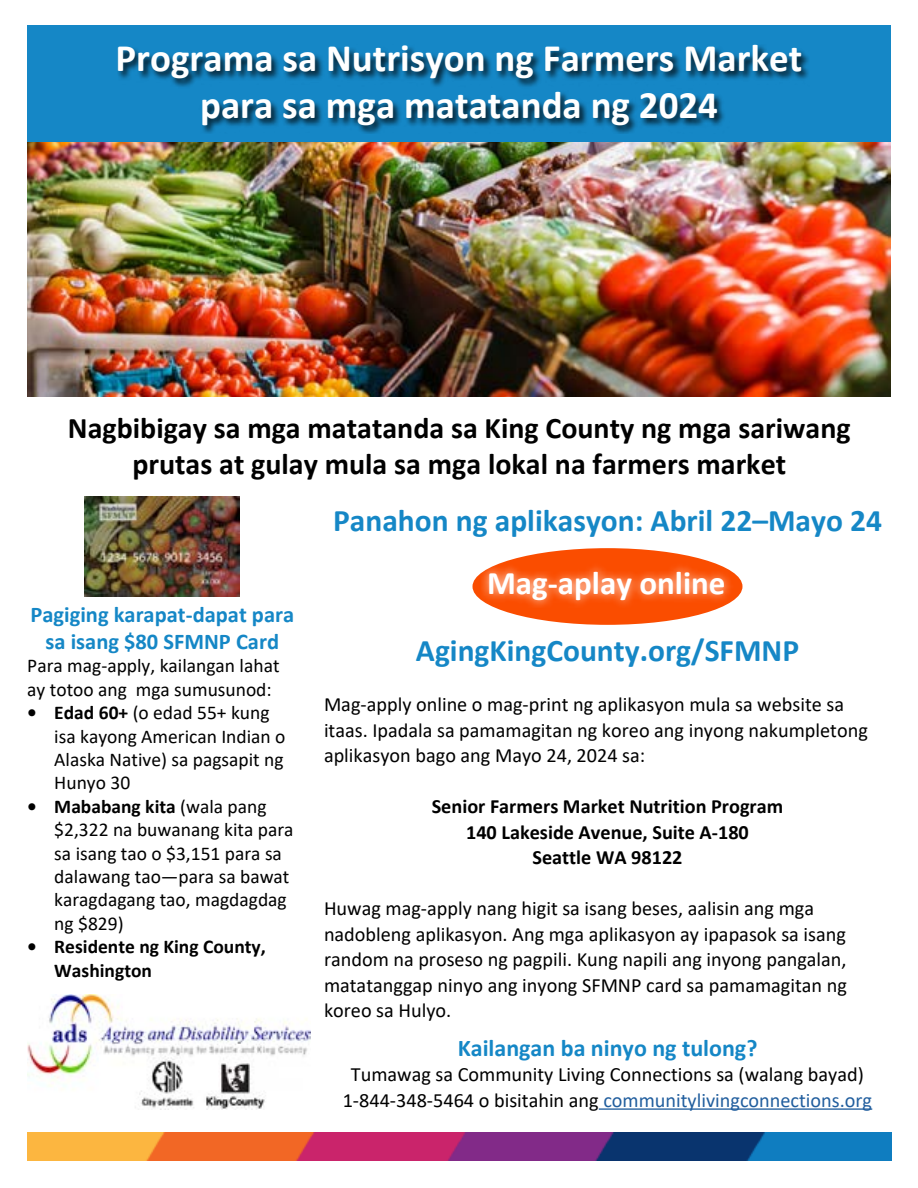
<style>
.page{position:relative;width:918px;height:1188px;background:#fff}
.page>*{position:absolute;margin:0;border:0;box-sizing:border-box;transform-origin:0 0}
.t1{font:700 39px/46.8px "Calibri";color:#fff;text-align:center}
.t2{font:700 33px "Calibri";color:#fff}
.t3{font:700 31.5px "Calibri";color:#1587c6}
.t4{font:700 30px/36px "Calibri";color:#000;text-align:center}
.t5{font:700 24px "Calibri";color:#1587c6}
.t6{font:700 22.5px/27px "Calibri";color:#1587c6;text-align:center}
.t7{font:20.25px/25.5px "Calibri";color:#000}
.t8{font:700 20.25px/25.5px "Calibri";color:#000;text-align:center}
.t9{font:19.5px/23.4px "Calibri";color:#000}
.t10{font:700 19.5px/23.4px "Calibri";color:#000}
.s1{font-weight:700}
.s2{color:#215e9e}
</style>
<div class="page">
<img style="left:27px;top:142px;width:864px;height:254px">
<div style="left:27px;top:26px;width:864px;height:116px;background:#1587c6"></div>
<div style="left:117px;top:44px;width:693px;height:90px;background:#000;opacity:.75"></div>
<hr style="left:599px;top:1108px;width:273px;height:2px;background:#215e9e">
<img style="left:27px;top:1132px;width:865px;height:29px">
<img style="left:27px;top:994px;width:283px;height:115px">
<div style="left:472px;top:548px;width:270px;height:77px;background:#fa4d00;border-radius:50%"></div>
<div style="left:480px;top:562px;width:253px;height:47px;background:#fff;opacity:.75"></div>
<img style="left:84px;top:497px;width:156px;height:99px">
<h1 class="t1" style="left:116px;top:34px;width:688px">Programa sa Nutrisyon ng Farmers Market para sa mga matatanda ng 2024</h1>
<h3 class="t4" style="left:68px;top:410px;width:784px">Nagbibigay sa mga matatanda sa King County ng mga sariwang prutas at gulay mula sa mga lokal na farmers market</h3>
<h3 class="t3" style="left:333px;top:498px;width:550px">Panahon ng aplikasyon: Abril 22–Mayo 24</h3>
<p class="t6" style="left:30px;top:601px;width:265px">Pagiging karapat-dapat para sa isang $80 SFMNP Card</p>
<p class="t9" style="left:27px;top:654px;width:254px">Para mag-apply, kailangan lahat ay totoo ang mga sumusunod:</p>
<p class="t9" style="left:54px;top:701px;width:233px;text-indent:-27px"><span class="s1">• Edad 60+</span> (o edad 55+ kung isa kayong American Indian o<br>Alaska Native) sa pagsapit ng<br>Hunyo 30</p>
<p class="t9" style="left:54px;top:794px;width:241px;text-indent:-27px"><span class="s1">• Mababang kita</span> (wala pang $2,322 na buwanang kita para sa isang tao o $3,151 para sa dalawang tao—para sa bawat karagdagang tao, magdagdag ng $829)</p>
<p class="t10" style="left:54px;top:935px;width:213px;text-indent:-27px">• Residente ng King County,<br>Washington</p>
<h2 class="t2" style="left:487px;top:560px;width:240px">Mag-aplay online</h2>
<h3 class="t3" style="left:416px;top:629px;width:385px">AgingKingCounty.org/SFMNP</h3>
<p class="t7" style="left:324px;top:691px;width:545px">Mag-apply online o mag-print ng aplikasyon mula sa website sa itaas. Ipadala sa pamamagitan ng koreo ang inyong nakumpletong aplikasyon bago ang Mayo 24, 2024 sa:</p>
<p class="t8" style="left:432px;top:793px;width:353px">Senior Farmers Market Nutrition Program<br>140 Lakeside Avenue, Suite A-180<br>Seattle WA 98122</p>
<p class="t7" style="left:324px;top:895px;width:524px">Huwag mag-apply nang higit sa isang beses, aalisin ang mga nadobleng aplikasyon. Ang mga aplikasyon ay ipapasok sa isang random na proseso ng pagpili. Kung napili ang inyong pangalan, matatanggap ninyo ang inyong SFMNP card sa pamamagitan ng koreo sa Hulyo.</p>
<p class="t5" style="left:458px;top:1031px;width:301px">Kailangan ba ninyo ng tulong?</p>
<p class="t7" style="left:343px;top:1061px;width:531px;text-align:center">Tumawag sa Community Living Connections sa (walang bayad)<br>1-844-348-5464 o bisitahin ang <span class="s2">communitylivingconnections.org</span></p>
</div>
